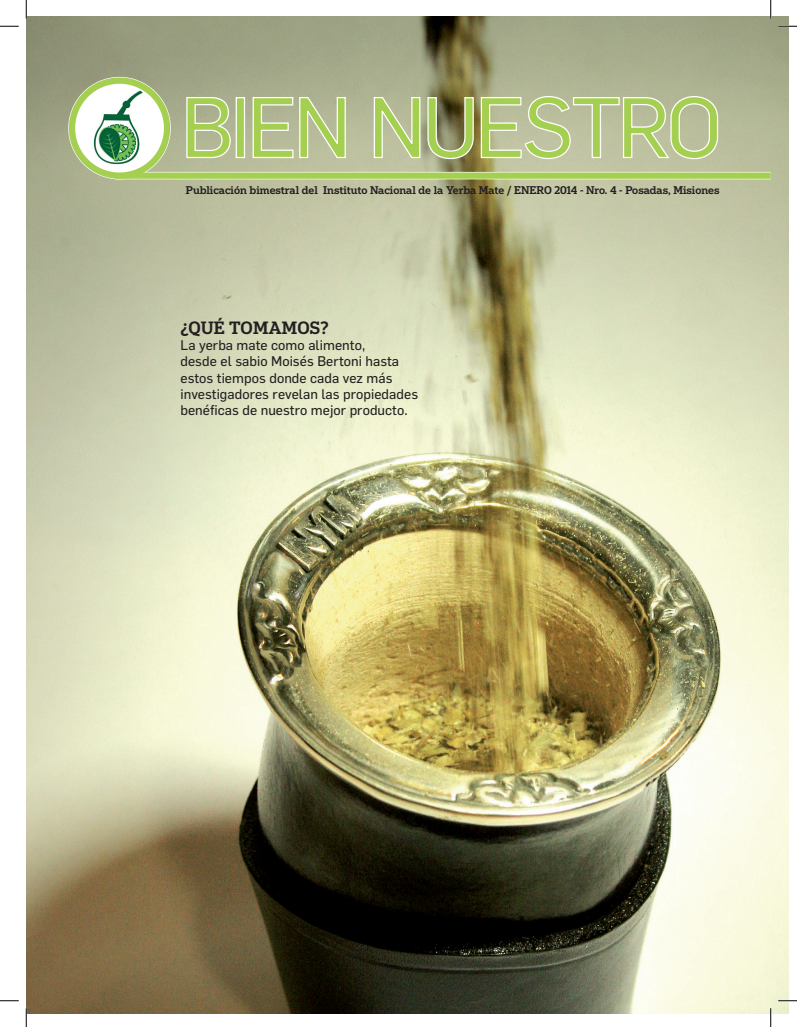
<style>
.page{position:relative;width:797px;height:1027px;background:#fff}
.page>*{position:absolute;margin:0;border:0;box-sizing:border-box;transform-origin:0 0}
.t1{font:83.88px "Flama Basic";letter-spacing:-.05em;color:#a5cf51}
.t2{font:500 16.88px "Popular";color:#231f20}
.t3{font:13.75px/16.2px "Flama Basic";letter-spacing:.005em;color:#231f20}
.t4{font:500 10.62px "Popular";color:#231f20}
</style>
<div class="page">
<img style="left:26px;top:17px;width:762px;height:996px">
<div style="left:68px;top:77px;width:103px;height:102px;border:8px solid #fff;border-radius:50%"></div>
<svg style="left:186px;top:96px;width:45px;height:63px;background:#babea3"></svg>
<div style="left:236px;top:97px;width:9px;height:61px;border:1px solid #fff"></div>
<svg style="left:252px;top:96px;width:94px;height:63px;background:#bec2a6"></svg>
<svg style="left:373px;top:96px;width:48px;height:63px;background:#c2c5a9"></svg>
<svg style="left:427px;top:96px;width:47px;height:64px;background:#85805e"></svg>
<svg style="left:480px;top:95px;width:238px;height:65px;background:#c1c4a6"></svg>
<div style="left:115px;top:172px;width:655px;height:7px;background:#a5cf51"></div>
<svg style="left:72px;top:81px;width:95px;height:95px"></svg>
<img style="left:89px;top:90px;width:55px;height:77px">
<div style="left:69px;top:78px;width:101px;height:101px;border:6px solid #a5cf51;border-radius:50%"></div>
<svg style="left:0;top:25px;width:19px;height:2px"></svg>
<svg style="left:778px;top:25px;width:19px;height:2px"></svg>
<svg style="left:0;top:1000px;width:19px;height:1px"></svg>
<svg style="left:778px;top:1000px;width:19px;height:1px"></svg>
<svg style="left:25px;top:0;width:2px;height:19px"></svg>
<svg style="left:25px;top:1008px;width:2px;height:19px"></svg>
<svg style="left:770px;top:0;width:1px;height:19px"></svg>
<svg style="left:770px;top:1008px;width:1px;height:19px"></svg>
<h1 class="t1" style="left:180px;top:69px;width:543px">BIEN NUESTRO</h1>
<p class="t4" style="left:186px;top:183px;width:535px">Publicación bimestral del Instituto Nacional de la Yerba Mate / ENERO 2014 - Nro. 4 - Posadas, Misiones</p>
<p class="t2" style="left:180px;top:316px;width:150px">¿qué tomamos?</p>
<p class="t3" style="left:180px;top:336px;width:239px">La yerba mate como alimento,<br>desde el sabio Moisés Bertoni hasta estos tiempos donde cada vez más investigadores revelan las propiedades benéficas de nuestro mejor producto.</p>
</div>
